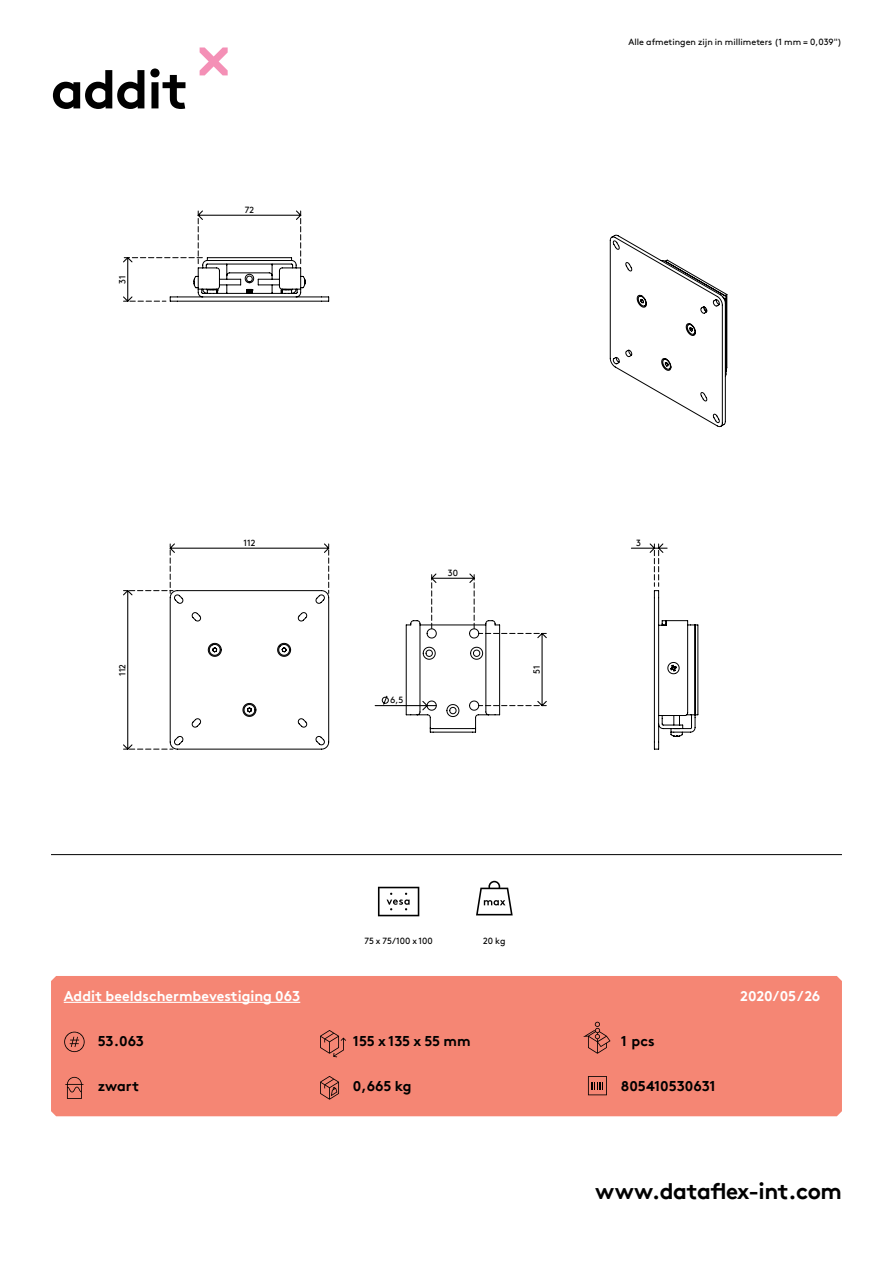
<style>
.page{position:relative;width:893px;height:1263px;background:#fff}
.page>*{position:absolute;margin:0;border:0;box-sizing:border-box;transform-origin:0 0}
.hoofdstuk{font:700 54px "Brown Pro TT";letter-spacing:-.02em;color:#000}
.t1{font:700 22.5px "Brown Pro TT";letter-spacing:-.02em;color:#000}
.specificaties{font:700 14.25px "Brown Pro TT";color:#000}
.t2{font:700 14.25px "Brown Pro TT";color:#fff}
.t3{font:9px "Brown";color:#000}
.t4{font:9px "Brown Pro TT Regular Alt";color:#000}
</style>
<div class="page">
<svg style="left:200px;top:47px;width:28px;height:28px"></svg>
<hr style="left:51px;top:854px;width:791px;height:1px;background:#000">
<svg style="left:378px;top:887px;width:41px;height:29px"></svg>
<svg style="left:476px;top:881px;width:37px;height:34px"></svg>
<div style="left:51px;top:976px;width:791px;height:140px;background:#f58674"></div>
<svg style="left:123px;top:543px;width:207px;height:207px"></svg>
<svg style="left:123px;top:210px;width:206px;height:92px"></svg>
<svg style="left:609px;top:234px;width:119px;height:193px"></svg>
<svg style="left:631px;top:543px;width:68px;height:207px"></svg>
<svg style="left:374px;top:573px;width:173px;height:160px"></svg>
<svg style="left:64px;top:1032px;width:21px;height:20px"></svg>
<svg style="left:65px;top:1077px;width:18px;height:22px"></svg>
<svg style="left:320px;top:1030px;width:26px;height:27px"></svg>
<svg style="left:583px;top:1022px;width:27px;height:32px"></svg>
<svg style="left:320px;top:1076px;width:19px;height:24px"></svg>
<svg style="left:588px;top:1076px;width:19px;height:19px"></svg>
<hr style="left:64px;top:1002px;width:236px;height:1px;background:#fff">
<p class="hoofdstuk" style="left:51px;top:46px;width:139px">addit</p>
<p class="t4" style="left:116px;top:284px;width:10px;rotate:-90deg">31</p>
<p class="t4" style="left:245px;top:203px;width:11px">72</p>
<p class="t4" style="left:116px;top:676px;width:13px;rotate:-90deg">112</p>
<p class="t4" style="left:243px;top:536px;width:13px">112</p>
<p class="t3" style="left:628px;top:35px;width:215px">Alle afmetingen zijn in millimeters (1 mm = 0,039")</p>
<p class="t4" style="left:448px;top:566px;width:12px">30</p>
<p class="t4" style="left:390px;top:693px;width:15px">6,5</p>
<p class="t4" style="left:530px;top:674px;width:10px;rotate:-90deg">51</p>
<p class="t3" style="left:364px;top:934px;width:70px">75 x 75/100 x 100</p>
<p class="t3" style="left:483px;top:934px;width:24px">20 kg</p>
<p class="t4" style="left:636px;top:536px;width:6px">3</p>
<h3 class="t2" style="left:64px;top:985px;width:238px">Addit beeldschermbevestiging 063</h3>
<h3 class="t2" style="left:740px;top:985px;width:82px">2020/05/26</h3>
<h3 class="specificaties" style="left:98px;top:1029px;width:48px">53.063</h3>
<p class="specificaties" style="left:98px;top:1074px;width:43px">zwart</p>
<p class="specificaties" style="left:353px;top:1029px;width:119px">155 x 135 x 55 mm</p>
<p class="specificaties" style="left:621px;top:1029px;width:35px">1 pcs</p>
<p class="specificaties" style="left:353px;top:1074px;width:60px">0,665 kg</p>
<h3 class="specificaties" style="left:621px;top:1074px;width:96px">805410530631</h3>
<h2 class="t1" style="left:595px;top:1173px;width:248px">www.dataflex-int.com</h2>
</div>
